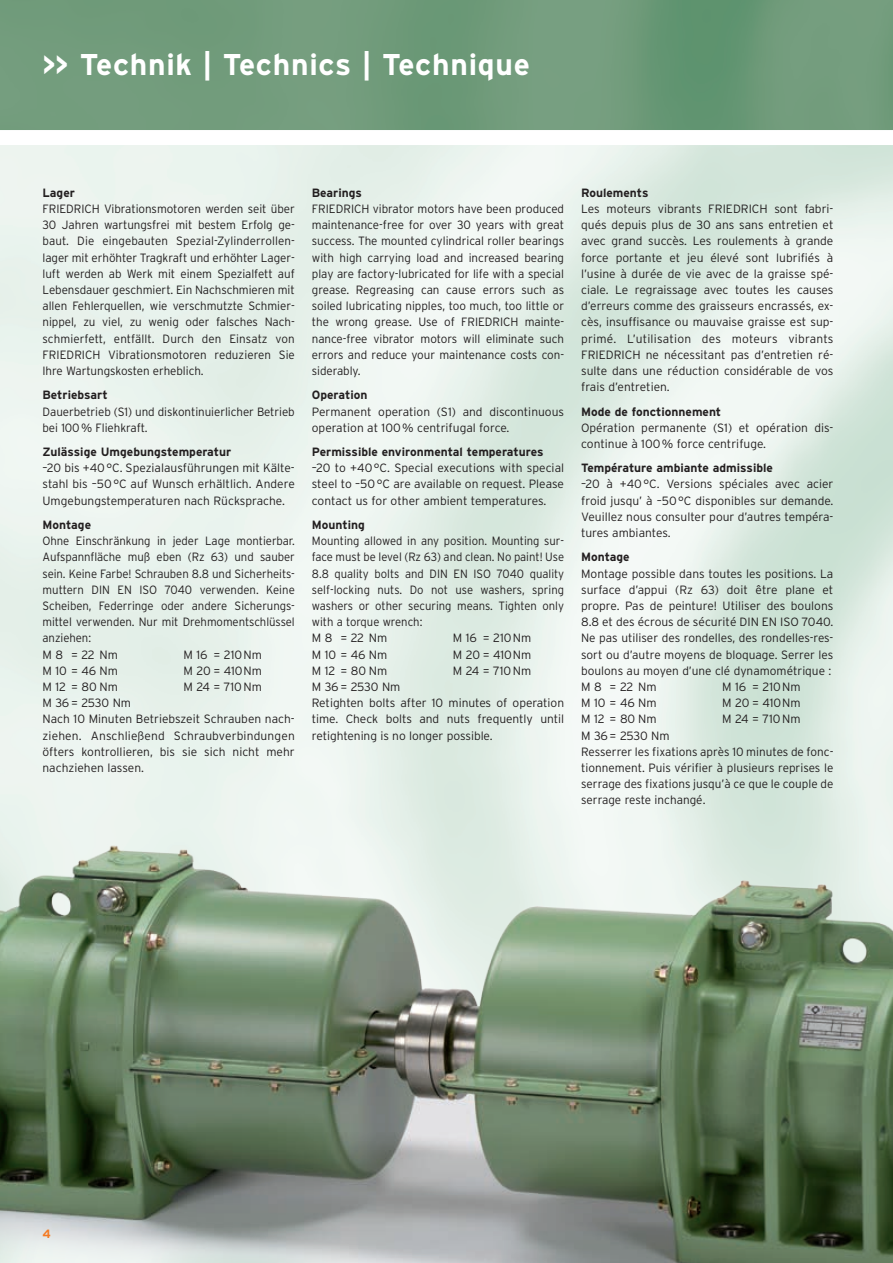
<style>
.page{position:relative;width:893px;height:1263px;background:#fff}
.page>*{position:absolute;margin:0;border:0;box-sizing:border-box;transform-origin:0 0}
.t1{font:700 30px "Interstate";letter-spacing:.025em;color:#fff}
.t2{font:300 12px/16.2px "Interstate";color:#231f20}
.t3{font:300 12px/16.2px "Interstate";color:#231f20;scale:.95 1}
.t4{font:300 12px/16.2px "Interstate";color:#231f20;scale:.94 1}
.t5{font:700 12px "Interstate";color:#231f20}
.t6{font:700 12px "Interstate";color:#f47921}
</style>
<div class="page">
<img style="left:0;top:0;width:893px;height:130px">
<img style="left:0;top:835px;width:893px;height:428px">
<h1 class="t1" style="left:43px;top:48px;width:489px">&gt;&gt; Technik | Technics | Technique</h1>
<p class="t5" style="left:43px;top:186px;width:34px">Lager</p>
<p class="t2" style="left:43px;top:201px;width:254px;text-align:justify">FRIEDRICH Vibrationsmotoren werden seit über 30 Jahren wartungsfrei mit bestem Erfolg ge&shy;baut. Die eingebauten Spezial-Zylinderrollen&shy;lager mit erhöhter Tragkraft und erhöhter Lager&shy;luft werden ab Werk mit einem Spezialfett auf Lebensdauer geschmiert. Ein Nachschmieren mit allen Fehlerquellen, wie verschmutzte Schmier&shy;nippel, zu viel, zu wenig oder falsches Nach&shy;schmierfett, entfällt. Durch den Einsatz von FRIEDRICH Vibrationsmotoren reduzieren Sie Ihre Wartungskosten erheblich.</p>
<p class="t5" style="left:43px;top:388px;width:67px">Betriebsart</p>
<p class="t2" style="left:43px;top:403px;width:254px">Dauerbetrieb (S1) und diskontinuierlicher Betrieb bei 100% Fliehkraft.</p>
<p class="t5" style="left:43px;top:445px;width:190px">Zulässige Umgebungstemperatur</p>
<p class="t2" style="left:43px;top:460px;width:254px;text-align:justify">–20 bis +40°C. Spezialausführungen mit Kälte&shy;stahl bis –50°C auf Wunsch erhältlich. Andere Umgebungstemperaturen nach Rücksprache.</p>
<p class="t5" style="left:43px;top:518px;width:50px">Montage</p>
<p class="t3" style="left:43px;top:533px;width:267px">Ohne Einschränkung in jeder Lage montierbar.<br>Aufspannfläche muß eben (Rz 63) und sauber sein. Keine Farbe! Schrauben 8.8 und Sicherheits&shy;muttern DIN EN ISO 7040 verwenden. Keine Scheiben, Federringe oder andere Sicherungs&shy;mittel verwenden. Nur mit Drehmomentschlüssel anziehen:<br>M 8 = 22 Nm</p>
<p class="t2" style="left:184px;top:646px;width:80px">M 16 = 210Nm</p>
<p class="t2" style="left:43px;top:662px;width:77px">M 10 = 46 Nm</p>
<p class="t2" style="left:184px;top:662px;width:80px">M 20 = 410Nm</p>
<p class="t2" style="left:43px;top:678px;width:77px">M 12 = 80 Nm</p>
<p class="t2" style="left:184px;top:678px;width:80px">M 24 = 710Nm</p>
<p class="t2" style="left:43px;top:695px;width:254px">M 36= 2530 Nm<br>Nach 10 Minuten Betriebszeit Schrauben nach&shy;ziehen. Anschließend Schraubverbindungen öfters kontrollieren, bis sie sich nicht mehr nachziehen lassen.</p>
<p class="t5" style="left:312px;top:186px;width:52px">Bearings</p>
<p class="t2" style="left:312px;top:201px;width:254px;text-align:justify">FRIEDRICH vibrator motors have been produced maintenance-free for over 30 years with great success. The mounted cylindrical roller bearings with high carrying load and increased bearing play are factory-lubricated for life with a special grease. Regreasing can cause errors such as soiled lubricating nipples, too much, too little or the wrong grease. Use of FRIEDRICH mainte&shy;nance-free vibrator motors will eliminate such errors and reduce your maintenance costs con&shy;siderably.</p>
<p class="t5" style="left:312px;top:388px;width:57px">Operation</p>
<p class="t2" style="left:312px;top:403px;width:254px">Permanent operation (S1) and discontinuous operation at 100% centrifugal force.</p>
<p class="t5" style="left:312px;top:445px;width:233px">Permissible environmental temperatures</p>
<p class="t2" style="left:312px;top:460px;width:254px;text-align:justify">–20 to +40°C. Special executions with special steel to –50°C are available on request. Please contact us for other ambient temperatures.</p>
<p class="t5" style="left:312px;top:518px;width:55px">Mounting</p>
<p class="t4" style="left:312px;top:533px;width:270px">Mounting allowed in any position. Mounting sur&shy;face must be level (Rz 63) and clean. No paint! Use 8.8 quality bolts and DIN EN ISO 7040 quality self-locking nuts. Do not use washers, spring washers or other securing means. Tighten only with a torque wrench:<br>M 8 = 22 Nm</p>
<p class="t2" style="left:453px;top:630px;width:80px">M 16 = 210Nm</p>
<p class="t2" style="left:312px;top:646px;width:77px">M 10 = 46 Nm</p>
<p class="t2" style="left:453px;top:646px;width:80px">M 20 = 410Nm</p>
<p class="t2" style="left:312px;top:662px;width:77px">M 12 = 80 Nm</p>
<p class="t2" style="left:453px;top:662px;width:80px">M 24 = 710Nm</p>
<p class="t2" style="left:312px;top:678px;width:254px">M 36= 2530 Nm<br>Retighten bolts after 10 minutes of operation time. Check bolts and nuts frequently until retightening is no longer possible.</p>
<p class="t5" style="left:581px;top:186px;width:69px">Roulements</p>
<p class="t2" style="left:581px;top:201px;width:254px;text-align:justify">Les moteurs vibrants FRIEDRICH sont fabri&shy;qués depuis plus de 30 ans sans entretien et avec grand succès. Les roulements à grande force portante et jeu élevé sont lubrifiés à l’usine à durée de vie avec de la graisse spé&shy;ciale. Le regraissage avec toutes les causes d’erreurs comme des graisseurs encrassés, ex&shy;cès, insuffisance ou mauvaise graisse est sup&shy;primé. L’utilisation des moteurs vibrants FRIEDRICH ne nécessitant pas d’entretien ré&shy;sulte dans une réduction considérable de vos frais d’entretien.</p>
<p class="t5" style="left:581px;top:405px;width:142px">Mode de fonctionnement</p>
<p class="t2" style="left:581px;top:419px;width:254px">Opération permanente (S1) et opération dis&shy;continue à 100% force centrifuge.</p>
<p class="t5" style="left:581px;top:461px;width:193px">Température ambiante admissible</p>
<p class="t2" style="left:581px;top:476px;width:254px;text-align:justify">–20 à +40°C. Versions spéciales avec acier froid jusqu’ à –50°C disponibles sur demande.<br>Veuillez nous consulter pour d’autres tempéra&shy;tures ambiantes.</p>
<p class="t5" style="left:581px;top:550px;width:50px">Montage</p>
<p class="t2" style="left:581px;top:565px;width:254px">Montage possible dans toutes les positions. La surface d’appui (Rz 63) doit être plane et propre. Pas de peinture! Utiliser des boulons 8.8 et des écrous de sécurité DIN EN ISO 7040.<br>Ne pas utiliser des rondelles, des rondelles-res&shy;sort ou d’autre moyens de bloquage. Serrer les boulons au moyen d’une clé dynamométrique :<br>M 8 = 22 Nm</p>
<p class="t2" style="left:722px;top:678px;width:80px">M 16 = 210Nm</p>
<p class="t2" style="left:581px;top:695px;width:77px">M 10 = 46 Nm</p>
<p class="t2" style="left:722px;top:695px;width:80px">M 20 = 410Nm</p>
<p class="t2" style="left:581px;top:711px;width:77px">M 12 = 80 Nm</p>
<p class="t2" style="left:722px;top:711px;width:80px">M 24 = 710Nm</p>
<p class="t2" style="left:581px;top:727px;width:254px">M 36= 2530 Nm<br>Resserrer les fixations après 10 minutes de fonc&shy;tionnement. Puis vérifier à plusieurs reprises le serrage des fixations jusqu’à ce que le couple de serrage reste inchangé.</p>
<p class="t6" style="left:43px;top:1227px;width:10px">4</p>
</div>
